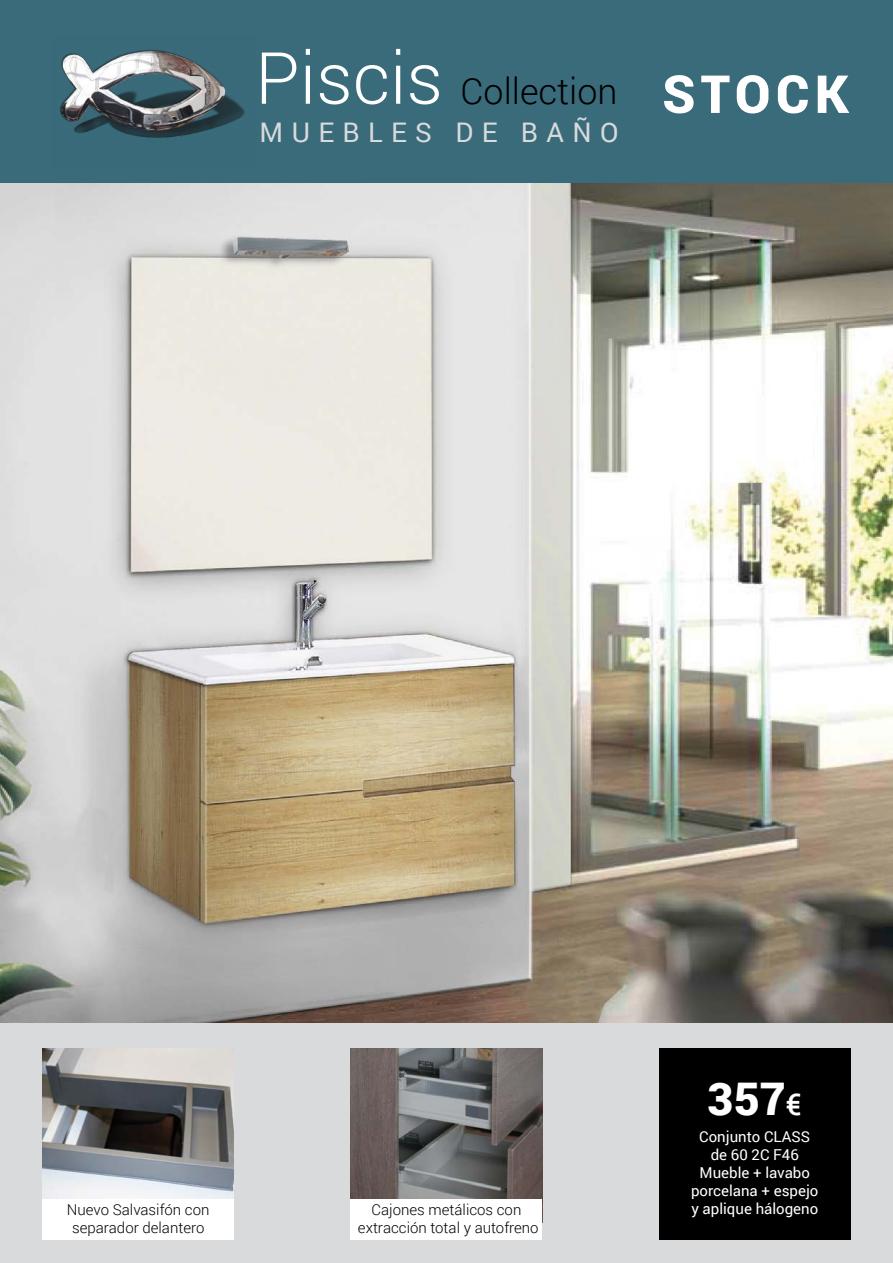
<style>
.page{position:relative;width:893px;height:1263px;background:#d9dadb}
.page>*{position:absolute;margin:0;border:0;box-sizing:border-box;transform-origin:0 0}
.t1{font:900 52.5px "Roboto";letter-spacing:.1em;color:#fff}
.t2{font:900 45px "Roboto";color:#fff}
.t3{font:300 36px "Roboto";color:#000}
.t4{font:27px "Roboto";letter-spacing:.31em;color:#d9dadb}
.t5{font:300 15px/18px "Roboto";color:#000;text-align:center}
.t6{font:15px/18px "Roboto";color:#fff;text-align:center}
.s1{font-size:72px;color:#fff}
.s2{font-weight:500;font-size:30px}
</style>
<div class="page">
<img style="left:0;top:183px;width:893px;height:840px">
<div style="left:0;top:0;width:893px;height:183px;background:#3a6b7b"></div>
<img style="left:60px;top:50px;width:185px;height:88px">
<img style="left:43px;top:1048px;width:191px;height:151px">
<div style="left:43px;top:1199px;width:191px;height:40px;background:#fff"></div>
<img style="left:351px;top:1048px;width:191px;height:151px">
<div style="left:351px;top:1199px;width:191px;height:40px;background:#fff"></div>
<div style="left:659px;top:1048px;width:191px;height:191px;background:#000"></div>
<h3 class="t3" style="left:255px;top:66px;width:364px"><span class="s1">Piscis</span> Collection</h3>
<h3 class="t4" style="left:260px;top:114px;width:360px">MUEBLES DE BAÑO</h3>
<h1 class="t1" style="left:662px;top:57px;width:188px">STOCK</h1>
<p class="t5" style="left:67px;top:1200px;width:144px">Nuevo Salvasifón con separador delantero</p>
<p class="t5" style="left:358px;top:1200px;width:182px">Cajones metálicos con extracción total y autofreno</p>
<h2 class="t2" style="left:708px;top:1067px;width:96px">357<span class="s2">€</span></h2>
<p class="t6" style="left:691px;top:1127px;width:129px">Conjunto CLASS de 60 2C F46<br>Mueble + lavabo porcelana + espejo y aplique hálogeno</p>
</div>
